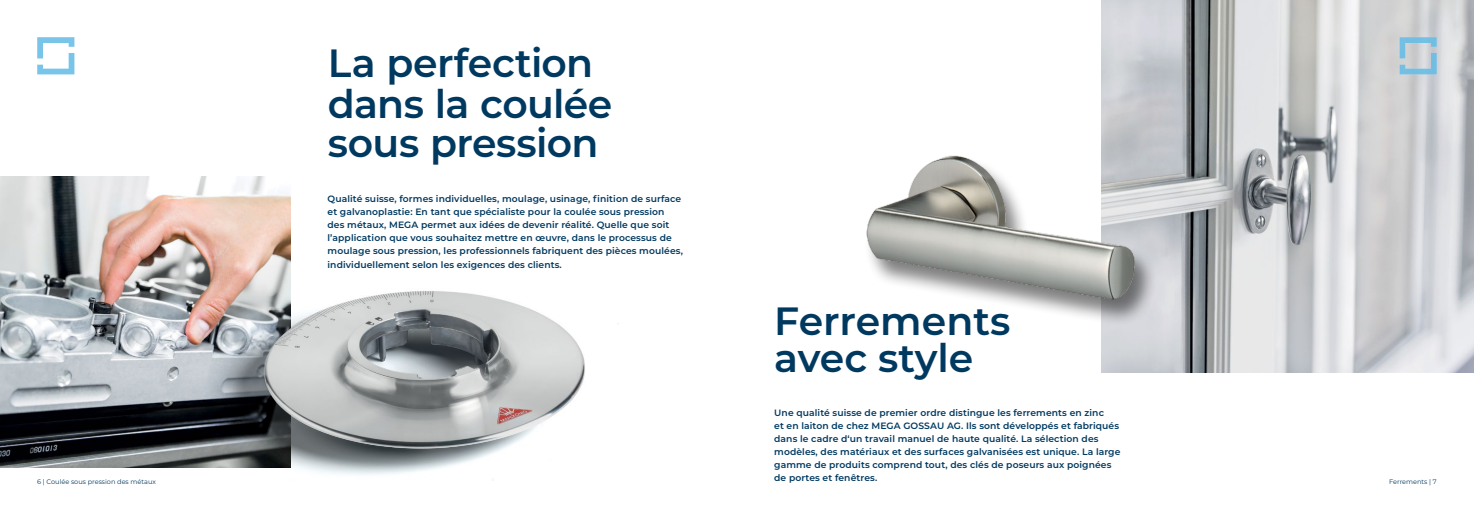
<style>
.page{position:relative;width:1474px;height:521px;background:#fff}
.page>*{position:absolute;margin:0;border:0;box-sizing:border-box;transform-origin:0 0}
.t1{font:600 39.38px/40.2px "Montserrat";letter-spacing:-.01em;color:#003960}
.t2{font:600 9.19px/13.1px "Montserrat";letter-spacing:.01em;color:#003960}
.t3{font:6.56px "Montserrat";color:#003960}
</style>
<div class="page">
<svg style="left:37px;top:37px;width:37px;height:37px"></svg>
<img style="left:0;top:177px;width:290px;height:290px">
<img style="left:195px;top:286px;width:424px;height:195px">
<img style="left:264px;top:292px;width:320px;height:156px">
<img style="left:1101px;top:0;width:372px;height:372px">
<div style="left:863px;top:156px;width:294px;height:170px;background:#000;opacity:.5"></div>
<img style="left:863px;top:7px;width:335px;height:297px">
<svg style="left:1399px;top:37px;width:37px;height:37px"></svg>
<p class="t1" style="left:328px;top:41px;width:286px">La perfection dans la coulée sous pression</p>
<p class="t2" style="left:327px;top:192px;width:357px">Qualité suisse, formes individuelles, moulage, usinage, finition de surface et galvanoplastie: En tant que spécialiste pour la coulée sous pression des métaux, MEGA permet aux idées de devenir réalité. Quelle que soit l’application que vous souhaitez mettre en œuvre, dans le processus de moulage sous pression, les professionnels fabriquent des pièces moulées, individuellement selon les exigences des clients.</p>
<p class="t1" style="left:774px;top:300px;width:238px;line-height:37.6px">Ferrements avec style</p>
<p class="t2" style="left:774px;top:405px;width:348px">Une qualité suisse de premier ordre distingue les ferrements en zinc<br>et en laiton de chez MEGA GOSSAU AG. Ils sont développés et fabriqués dans le cadre d‘un travail manuel de haute qualité. La sélection des modèles, des matériaux et des surfaces galvanisées est unique. La large gamme de produits comprend tout, des clés de poseurs aux poignées de portes et fenêtres.</p>
<p class="t3" style="left:37px;top:477px;width:120px">6 | Coulée sous pression des métaux</p>
<p class="t3" style="left:1389px;top:477px;width:49px">Ferrements | 7</p>
</div>
